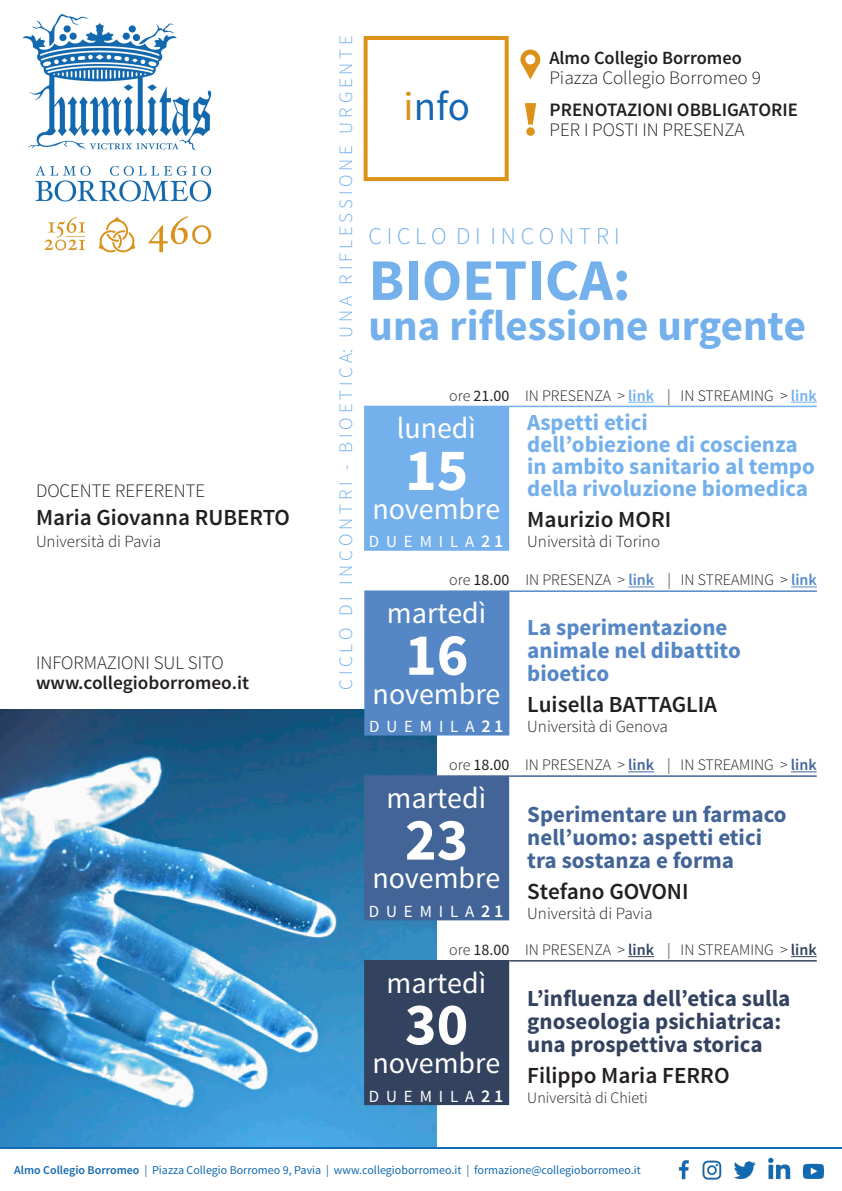
<style>
.page{position:relative;width:842px;height:1191px;background:#fff}
.page>*{position:absolute;margin:0;border:0;box-sizing:border-box;transform-origin:0 0}
.t1{font:700 60px "Source Sans Pro";color:#fff}
.t2{font:700 59px "Source Sans Pro";color:#74b0ec}
.t3{font:700 43px "Source Sans Pro";color:#74b0ec}
.t4{font:41px "Source Sans Pro";color:#1468b0}
.t5{font:30px "Source Sans Pro";color:#fff}
.t6{font:300 24px "Source Sans Pro";color:#74b0ec}
.t7{font:700 23px/22px "Source Sans Pro";color:#74b0ec}
.t8{font:600 23px "Source Sans Pro";color:#231f20}
.t9{font:700 23px/23px "Source Sans Pro";color:#33425f}
.t10{font:700 23px/23px "Source Sans Pro";color:#436497}
.t11{font:700 23px/23px "Source Sans Pro";color:#5587c6}
.t12{font:300 19px "Source Sans Pro";color:#231f20}
.t13{font:600 19px "Source Sans Pro";color:#231f20}
.t14{font:300 19px "Source Sans Pro";color:#74b0ec}
.t15{font:600 18.6px "Source Sans Pro";color:#231f20}
.t16{font:300 17px "Source Sans Pro";color:#231f20}
.t17{font:17px "Source Sans Pro";color:#fff}
.t18{font:300 16px "Source Sans Pro";color:#231f20}
.t19{font:16px "Source Sans Pro";color:#231f20}
.t20{font:12px "Source Sans Pro";color:#1269b0}
.s1{color:#dc9219}
.s2{font-weight:300}
.s3{font-weight:600;font-size:18px}
.s4{font-weight:600;color:#74b0ec}
.s5{font-weight:600;color:#5587c6}
.s6{font-weight:600;color:#436497}
.s7{font-weight:600;color:#33425f}
.s8{font-weight:600}
</style>
<div class="page">
<img style="left:0;top:710px;width:437px;height:436px">
<div style="left:364px;top:406px;width:145px;height:145px;background:#74b0ec;border:4px solid #74b0ec"></div>
<div style="left:364px;top:590px;width:145px;height:145px;background:#5587c6;border:4px solid #5587c6"></div>
<div style="left:364px;top:775px;width:145px;height:145px;background:#436497"></div>
<div style="left:364px;top:960px;width:145px;height:145px;background:#33425f"></div>
<img style="left:23px;top:14px;width:189px;height:239px">
<hr style="left:0;top:1146px;width:842px;height:2px;background:#1169b1">
<img style="left:678px;top:1160px;width:11px;height:20px">
<img style="left:702px;top:1160px;width:20px;height:20px">
<img style="left:734px;top:1161px;width:22px;height:19px">
<img style="left:768px;top:1157px;width:23px;height:23px">
<img style="left:802px;top:1163px;width:22px;height:16px">
<div style="left:364px;top:36px;width:145px;height:145px;background:#fff;border:4px solid #dc9219"></div>
<div style="left:520px;top:50px;width:20px;height:19px;background:#dc9219;border-radius:50%"></div>
<svg style="left:522px;top:65px;width:16px;height:15px"></svg>
<div style="left:525px;top:54px;width:10px;height:10px;background:#fff;border-radius:50%"></div>
<svg style="left:628px;top:402px;width:26px;height:1px"></svg>
<svg style="left:791px;top:402px;width:26px;height:1px"></svg>
<hr style="left:509px;top:406px;width:308px;height:1px;background:#74b0ec">
<svg style="left:628px;top:586px;width:26px;height:1px"></svg>
<svg style="left:791px;top:586px;width:26px;height:1px"></svg>
<hr style="left:509px;top:590px;width:308px;height:2px;background:#5587c6">
<svg style="left:628px;top:771px;width:26px;height:1px"></svg>
<svg style="left:791px;top:771px;width:26px;height:1px"></svg>
<hr style="left:509px;top:775px;width:308px;height:2px;background:#436497">
<svg style="left:628px;top:956px;width:26px;height:1px"></svg>
<svg style="left:791px;top:956px;width:26px;height:1px"></svg>
<hr style="left:509px;top:960px;width:308px;height:1px;background:#33425f">
<svg style="left:525px;top:103px;width:11px;height:21px"></svg>
<div style="left:526px;top:127px;width:9px;height:9px;background:#dc9219;border-radius:50%"></div>
<p class="t12" style="left:36px;top:479px;width:171px">DOCENTE REFERENTE</p>
<p class="t8" style="left:36px;top:503px;width:255px">Maria Giovanna RUBERTO</p>
<p class="t16" style="left:36px;top:531px;width:127px">Università di Pavia</p>
<p class="t12" style="left:36px;top:651px;width:189px">INFORMAZIONI SUL SITO</p>
<p class="t13" style="left:36px;top:671px;width:215px">www.collegioborromeo.it</p>
<p class="t14" style="left:334px;top:690px;width:656px;rotate:-90deg">C I C L O D I I N C O N T R I - B I O E T I C A: U N A R I F L E S S I O N E U R G E N T E</p>
<p class="t4" style="left:404px;top:81px;width:68px"><span class="s1">i</span>nfo</p>
<p class="t15" style="left:549px;top:46px;width:194px">Almo Collegio Borromeo</p>
<p class="t12" style="left:549px;top:66px;width:213px">Piazza Collegio Borromeo 9</p>
<p class="t13" style="left:550px;top:97px;width:250px">PRENOTAZIONI OBBLIGATORIE</p>
<p class="t12" style="left:550px;top:118px;width:196px">PER I POSTI IN PRESENZA</p>
<p class="t6" style="left:369px;top:221px;width:253px">C I C L O D I I N C O N T R I</p>
<p class="t2" style="left:369px;top:242px;width:263px">BIOETICA:</p>
<p class="t3" style="left:369px;top:298px;width:439px">una riflessione urgente</p>
<p class="t19" style="left:449px;top:385px;width:62px"><span class="s2">ore</span> 21.00</p>
<p class="t5" style="left:397px;top:409px;width:81px">lunedì</p>
<p class="t1" style="left:405px;top:431px;width:65px">15</p>
<p class="t5" style="left:372px;top:490px;width:129px">novembre</p>
<p class="t17" style="left:369px;top:531px;width:136px">D U E M I L A <span class="s3">2 1</span></p>
<p class="t19" style="left:449px;top:570px;width:62px"><span class="s2">ore</span> 18.00</p>
<p class="t5" style="left:387px;top:594px;width:101px">martedì</p>
<p class="t1" style="left:405px;top:616px;width:65px">16</p>
<p class="t5" style="left:373px;top:675px;width:129px">novembre</p>
<p class="t17" style="left:369px;top:716px;width:136px">D U E M I L A <span class="s3">2 1</span></p>
<p class="t19" style="left:449px;top:755px;width:62px"><span class="s2">ore</span> 18.00</p>
<p class="t5" style="left:387px;top:779px;width:101px">martedì</p>
<p class="t1" style="left:405px;top:801px;width:65px">23</p>
<p class="t5" style="left:372px;top:860px;width:129px">novembre</p>
<p class="t17" style="left:369px;top:900px;width:136px">D U E M I L A <span class="s3">2 1</span></p>
<p class="t19" style="left:449px;top:939px;width:62px"><span class="s2">ore</span> 18.00</p>
<p class="t5" style="left:387px;top:964px;width:101px">martedì</p>
<p class="t1" style="left:405px;top:985px;width:65px">30</p>
<p class="t5" style="left:372px;top:1044px;width:129px">novembre</p>
<p class="t17" style="left:369px;top:1085px;width:136px">D U E M I L A <span class="s3">2 1</span></p>
<p class="t18" style="left:525px;top:385px;width:293px">IN PRESENZA &gt; <span class="s4">link</span> | IN STREAMING &gt; <span class="s4">link</span></p>
<p class="t7" style="left:527px;top:412px;width:122px">Aspetti etici</p>
<p class="t7" style="left:527px;top:434px;width:289px">dell’obiezione di coscienza in ambito sanitario al tempo della rivoluzione biomedica</p>
<p class="t8" style="left:527px;top:505px;width:146px">Maurizio MORI</p>
<p class="t16" style="left:527px;top:531px;width:134px">Università di Torino</p>
<p class="t18" style="left:525px;top:570px;width:293px">IN PRESENZA &gt; <span class="s5">link</span> | IN STREAMING &gt; <span class="s5">link</span></p>
<p class="t11" style="left:527px;top:616px;width:202px">La sperimentazione</p>
<p class="t11" style="left:527px;top:639px;width:215px">animale nel dibattito bioetico</p>
<p class="t8" style="left:527px;top:690px;width:191px">Luisella BATTAGLIA</p>
<p class="t16" style="left:527px;top:716px;width:142px">Università di Genova</p>
<p class="t18" style="left:525px;top:755px;width:293px">IN PRESENZA &gt; <span class="s6">link</span> | IN STREAMING &gt; <span class="s6">link</span></p>
<p class="t10" style="left:527px;top:803px;width:261px">Sperimentare un farmaco nell’uomo: aspetti etici</p>
<p class="t10" style="left:527px;top:849px;width:208px">tra sostanza e forma</p>
<p class="t8" style="left:527px;top:876px;width:163px">Stefano GOVONI</p>
<p class="t16" style="left:527px;top:902px;width:127px">Università di Pavia</p>
<p class="t18" style="left:525px;top:940px;width:293px">IN PRESENZA &gt; <span class="s7">link</span> | IN STREAMING &gt; <span class="s7">link</span></p>
<p class="t9" style="left:527px;top:988px;width:265px">L’influenza dell’etica sulla gnoseologia psichiatrica: una prospettiva storica</p>
<p class="t8" style="left:527px;top:1061px;width:204px">Filippo Maria FERRO</p>
<p class="t18" style="left:527px;top:1088px;width:122px">Università di Chieti</p>
<p class="t20" style="left:14px;top:1162px;width:628px"><span class="s8">Almo Collegio Borromeo</span> | Piazza Collegio Borromeo 9, Pavia | www.collegioborromeo.it | formazione@collegioborromeo.it</p>
</div>
